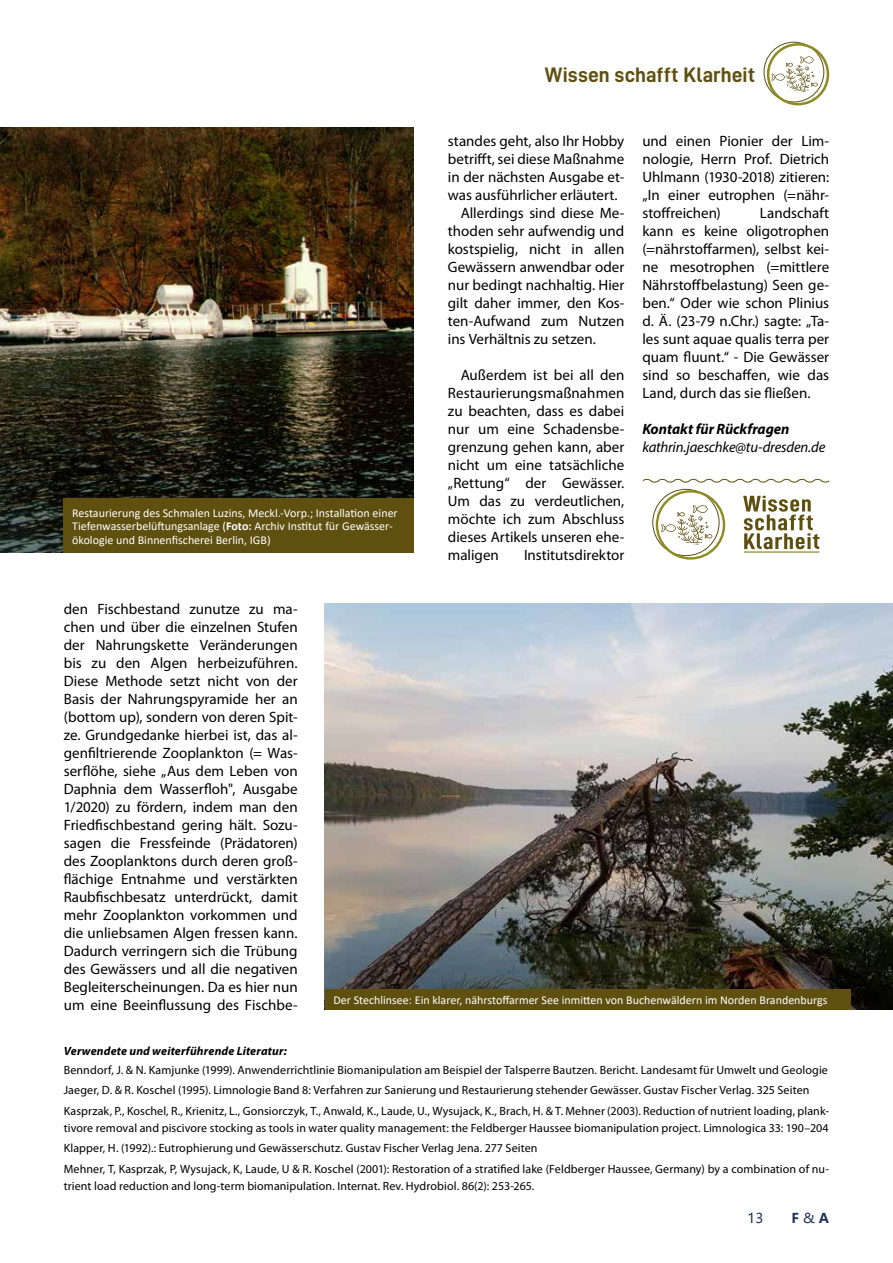
<style>
.page{position:relative;width:893px;height:1263px;background:#fff}
.page>*{position:absolute;margin:0;border:0;box-sizing:border-box;transform-origin:0 0}
.t1{font:21px "D DIN Bold";letter-spacing:.005em;color:#5f500f}
.t2{font:15px/18px "Myriad Pro";color:#000;text-align:justify}
.t3{font:italic 15px "Myriad Pro";letter-spacing:-.015em;color:#000}
.t4{font:italic 700 15px "Myriad Pro";letter-spacing:-.005em;color:#000}
.t5{font:700 13.5px "Microsoft Ya Hei";color:#1d2e57}
.t6{font:13.5px "Microsoft Ya Hei";color:#1d2e57}
.t7{font:12px/20.7px "Myriad Pro";letter-spacing:.01em;color:#000}
.t8{font:12px/13.5px "Calibri";color:#fff}
.t9{font:italic 700 12px "Myriad Pro";letter-spacing:.015em;color:#000}
.s1{font-weight:700}
.s2{font-weight:400}
</style>
<div class="page">
<div style="left:763px;top:42px;width:61px;height:60px;border:1px solid #5e4f0f;border-radius:50%"></div>
<svg style="left:772px;top:56px;width:46px;height:36px"></svg>
<div style="left:767px;top:43px;width:62px;height:62px;border:3px solid #8c8c21;border-radius:50%"></div>
<img style="left:0;top:128px;width:414px;height:425px">
<img style="left:325px;top:604px;width:568px;height:406px">
<div style="left:652px;top:489px;width:68px;height:67px;border:1px solid #5e4f0f;border-radius:50%"></div>
<svg style="left:661px;top:505px;width:51px;height:40px"></svg>
<div style="left:656px;top:490px;width:69px;height:70px;border:2px solid #8c8c21;border-radius:50%"></div>
<svg style="left:743px;top:496px;width:77px;height:53px"></svg>
<hr style="left:744px;top:551px;width:75px;height:2px;background:#8c8c21">
<svg style="left:642px;top:478px;width:188px;height:5px"></svg>
<div style="left:64px;top:499px;width:350px;height:54px;background:#5f500f"></div>
<div style="left:325px;top:989px;width:525px;height:21px;background:#5f500f"></div>
<p class="t8" style="left:72px;top:506px;width:327px">Restaurierung des Schmalen Luzins, Meckl.-Vorp.; Installation einer<br>Tiefenwasserbelüftungsanlage (<span class="s1">Foto:</span> Archiv Institut für Gewässer&shy;ökologie und Binnenfischerei Berlin, IGB)</p>
<h1 class="t1" style="left:545px;top:63px;width:212px">Wissen schafft Klarheit</h1>
<p class="t2" style="left:448px;top:132px;width:178px">standes geht, also Ihr Hobby</p>
<p class="t2" style="left:448px;top:150px;width:178px">betrifft, sei diese Maßnahme</p>
<p class="t2" style="left:448px;top:168px;width:178px">in der nächsten Ausgabe et-</p>
<p class="t2" style="left:448px;top:186px;width:171px">was ausführlicher erläutert.</p>
<p class="t2" style="left:461px;top:204px;width:165px">Allerdings sind diese Me-</p>
<p class="t2" style="left:448px;top:222px;width:178px">thoden sehr aufwendig und</p>
<p class="t2" style="left:448px;top:240px;width:178px">kostspielig, nicht in allen</p>
<p class="t2" style="left:448px;top:258px;width:178px">Gewässern anwendbar oder</p>
<p class="t2" style="left:448px;top:276px;width:178px">nur bedingt nachhaltig. Hier</p>
<p class="t2" style="left:448px;top:294px;width:178px">gilt daher immer, den Kos-</p>
<p class="t2" style="left:448px;top:312px;width:178px">ten-Aufwand zum Nutzen</p>
<p class="t2" style="left:448px;top:330px;width:150px">ins Verhältnis zu setzen.</p>
<p class="t2" style="left:448px;top:366px;width:178px;text-indent:13px">Außerdem ist bei all den Restaurierungsmaßnahmen zu beachten, dass es dabei nur um eine Schadensbe&shy;grenzung gehen kann, aber nicht um eine tatsächliche „Rettung“ der Gewässer.<br>Um das zu verdeutlichen, möchte ich zum Abschluss dieses Artikels unseren ehe&shy;maligen</p>
<p class="t2" style="left:524px;top:546px;width:102px">Institutsdirektor</p>
<p class="t2" style="left:642px;top:132px;width:188px">und einen Pionier der Lim&shy;nologie, Herrn Prof. Dietrich Uhlmann (1930-2018) zitieren: „In einer eutrophen (=nähr&shy;stoffreichen)</p>
<p class="t2" style="left:642px;top:204px;width:188px;text-indent:118px">Landschaft kann es keine oligotrophen (=nährstoffarmen), selbst kei&shy;ne mesotrophen (=mittlere Nährstoffbelastung) Seen ge&shy;ben.“ Oder wie schon Plinius d. Ä. (23-79 n.Chr.) sagte: „Ta&shy;les sunt aquae qualis terra per quam fluunt.“ - Die Gewässer sind so beschaffen, wie das Land, durch das sie fließen.</p>
<p class="t4" style="left:642px;top:419px;width:149px">Kontakt für Rückfragen</p>
<p class="t3" style="left:642px;top:437px;width:185px">kathrin.jaeschke@tu-dresden.de</p>
<p class="t2" style="left:64px;top:600px;width:235px">den Fischbestand zunutze zu ma&shy;chen und über die einzelnen Stufen der Nahrungskette Veränderungen bis zu den Algen herbeizuführen.<br>Diese Methode setzt nicht von der Basis der Nahrungspyramide her an (bottom up), sondern von deren Spit&shy;ze. Grundgedanke hierbei ist, das al&shy;genfiltrierende Zooplankton (= Was&shy;serflöhe, siehe „Aus dem Leben von Daphnia dem Wasserfloh", Ausgabe 1/2020) zu fördern, indem man den Friedfischbestand gering hält. Sozu&shy;sagen die Fressfeinde (Prädatoren) des Zooplanktons durch deren groß&shy;flächige Entnahme und verstärkten Raubfischbesatz unterdrückt, damit mehr Zooplankton vorkommen und die unliebsamen Algen fressen kann.<br>Dadurch verringern sich die Trübung des Gewässers und all die negativen Begleiterscheinungen. Da es hier nun um eine Beeinflussung des Fischbe-</p>
<p class="t9" style="left:64px;top:1043px;width:225px">Verwendete und weiterführende Literatur:</p>
<p class="t8" style="left:333px;top:993px;width:496px">Der Stechlinsee: Ein klarer, nährstoffarmer See inmitten von Buchenwäldern im Norden Brandenburgs</p>
<p class="t7" style="left:64px;top:1059px;width:767px">Benndorf, J. &amp; N. Kamjunke (1999). Anwenderrichtlinie Biomanipulation am Beispiel der Talsperre Bautzen. Bericht. Landesamt für Umwelt und Geologie<br>Jaeger, D. &amp; R. Koschel (1995). Limnologie Band 8: Verfahren zur Sanierung und Restaurierung stehender Gewässer. Gustav Fischer Verlag. 325 Seiten<br>Kasprzak, P., Koschel, R., Krienitz, L., Gonsiorczyk, T., Anwald, K., Laude, U., Wysujack, K., Brach, H. &amp; T. Mehner (2003). Reduction of nutrient loading, plank-</p>
<p class="t7" style="left:64px;top:1117px;width:767px">tivore removal and piscivore stocking as tools in water quality management: the Feldberger Haussee biomanipulation project. Limnologica 33: 190–204<br>Klapper, H. (1992).: Eutrophierung und Gewässerschutz. Gustav Fischer Verlag Jena. 277 Seiten<br>Mehner, T, Kasprzak, P, Wysujack, K, Laude, U &amp; R. Koschel (2001): Restoration of a stratified lake (Feldberger Haussee, Germany) by a combination of nu-</p>
<p class="t7" style="left:64px;top:1175px;width:472px">trient load reduction and long-term biomanipulation. Internat. Rev. Hydrobiol. 86(2): 253-265.</p>
<p class="t6" style="left:748px;top:1209px;width:17px">13</p>
<p class="t5" style="left:792px;top:1209px;width:39px">F <span class="s2">&amp;</span> A</p>
</div>
